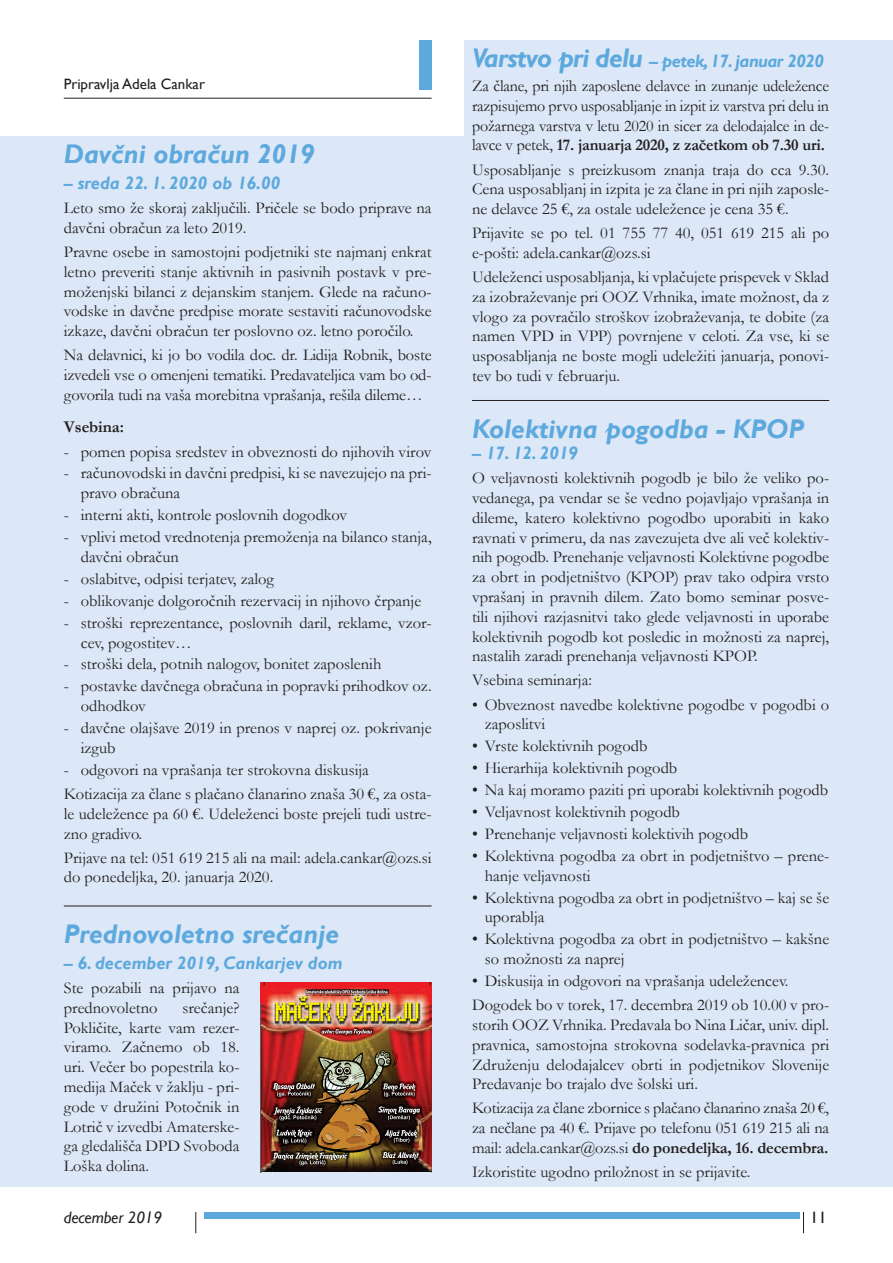
<style>
.page{position:relative;width:893px;height:1263px;background:#fff}
.page>*{position:absolute;margin:0;border:0;box-sizing:border-box;transform-origin:0 0}
.t1{font:italic 700 27px "Gill Sans";color:#5da9dd}
.t2{font:italic 700 18px "Gill Sans";color:#5da9dd}
.t3{font:italic 700 18px "Gill Sans";letter-spacing:-.03em;color:#5da9dd}
.t4{font:16.5px/19.8px "Garamond";color:#231f20}
.t5{font:italic 16.5px "Gill Sans";letter-spacing:-.01em;color:#231f20}
.t6{font:700 16.5px "Garamond";color:#231f20}
.t7{font:16.5px "Gill Sans";color:#231f20}
.t8{font:15px "Gill Sans";color:#231f20}
.s1{font-size:27px}
.s2{font-weight:700}
</style>
<div class="page">
<div style="left:464px;top:40px;width:429px;height:1146px;background:#dce8f7"></div>
<div style="left:0;top:136px;width:464px;height:1050px;background:#dce8f7"></div>
<svg style="left:803px;top:1212px;width:1px;height:21px"></svg>
<div style="left:204px;top:1212px;width:595px;height:6px;background:#5da9dd"></div>
<svg style="left:196px;top:1212px;width:1px;height:21px"></svg>
<hr style="left:64px;top:98px;width:368px;height:1px;background:#231f20">
<div style="left:419px;top:40px;width:13px;height:49px;background:#5da9dd"></div>
<hr style="left:472px;top:400px;width:357px;height:1px;background:#231f20">
<hr style="left:64px;top:906px;width:368px;height:1px;background:#231f20">
<img style="left:261px;top:982px;width:171px;height:190px">
<p class="t8" style="left:64px;top:76px;width:143px">Pripravlja Adela Cankar</p>
<h1 class="t1" style="left:64px;top:138px;width:252px">Davčni obračun 2019</h1>
<p class="t2" style="left:64px;top:173px;width:218px">– sreda 22. 1. 2020 ob 16.00</p>
<p class="t4" style="left:64px;top:198px;width:369px">Leto smo že skoraj zaključili. Pričele se bodo priprave na davčni obračun za leto 2019.</p>
<p class="t4" style="left:64px;top:241px;width:369px;text-align:justify">Pravne osebe in samostojni podjetniki ste najmanj enkrat letno preveriti stanje aktivnih in pasivnih postavk v pre&shy;moženjski bilanci z dejanskim stanjem. Glede na računo&shy;vodske in davčne predpise morate sestaviti računovodske izkaze, davčni obračun ter poslovno oz. letno poročilo.</p>
<p class="t4" style="left:64px;top:345px;width:369px;text-align:justify">Na delavnici, ki jo bo vodila doc. dr. Lidija Robnik, boste izvedeli vse o omenjeni tematiki. Predavateljica vam bo od&shy;govorila tudi na vaša morebitna vprašanja, rešila dileme…</p>
<p class="t6" style="left:64px;top:416px;width:62px">Vsebina:</p>
<p class="t4" style="left:64px;top:441px;width:369px">- pomen popisa sredstev in obveznosti do njihovih virov</p>
<p class="t4" style="left:81px;top:463px;width:352px;text-indent:-17px">- računovodski in davčni predpisi, ki se navezujejo na pri&shy;pravo obračuna</p>
<p class="t4" style="left:64px;top:505px;width:285px">- interni akti, kontrole poslovnih dogodkov</p>
<p class="t4" style="left:81px;top:527px;width:352px;text-indent:-17px">- vplivi metod vrednotenja premoženja na bilanco stanja, davčni obračun</p>
<p class="t4" style="left:64px;top:568px;width:212px">- oslabitve, odpisi terjatev, zalog</p>
<p class="t4" style="left:64px;top:590px;width:359px">- oblikovanje dolgoročnih rezervacij in njihovo črpanje</p>
<p class="t4" style="left:81px;top:612px;width:352px;text-indent:-17px">- stroški reprezentance, poslovnih daril, reklame, vzor&shy;cev, pogostitev…</p>
<p class="t4" style="left:64px;top:654px;width:319px">- stroški dela, potnih nalogov, bonitet zaposlenih</p>
<p class="t4" style="left:81px;top:676px;width:352px;text-indent:-17px">- postavke davčnega obračuna in popravki prihodkov oz. odhodkov</p>
<p class="t4" style="left:81px;top:718px;width:352px;text-indent:-17px">- davčne olajšave 2019 in prenos v naprej oz. pokrivanje izgub</p>
<p class="t4" style="left:64px;top:757px;width:369px;line-height:24px">- odgovori na vprašanja ter strokovna diskusija<br>Kotizacija za člane s plačano članarino znaša 30 €, za osta-</p>
<p class="t4" style="left:64px;top:803px;width:369px">le udeležence pa 60 €. Udeleženci boste prejeli tudi ustre&shy;zno gradivo.</p>
<p class="t4" style="left:64px;top:847px;width:369px">Prijave na tel: 051 619 215 ali na mail: adela.cankar@ozs.si do ponedeljka, 20. januarja 2020.</p>
<h1 class="t1" style="left:64px;top:918px;width:277px">Prednovoletno srečanje</h1>
<p class="t2" style="left:64px;top:952px;width:280px">– 6. december 2019, Cankarjev dom</p>
<p class="t4" style="left:64px;top:977px;width:177px">Ste pozabili na prijavo na prednovoletno</p>
<p class="t4" style="left:64px;top:997px;width:177px;text-align:justify;text-indent:119px">srečanje?<br>Pokličite, karte vam rezer&shy;viramo. Začnemo ob 18. uri. Večer bo popestrila ko&shy;medija Maček v žaklju - pri&shy;gode v družini Potočnik in Lotrič v izvedbi Amaterske&shy;ga gledališča DPD Svoboda Loška dolina.</p>
<p class="t3" style="left:472px;top:50px;width:353px"><span class="s1">Varstvo pri delu</span> – petek, 17. januar 2020</p>
<p class="t4" style="left:472px;top:76px;width:359px;text-align:justify">Za člane, pri njih zaposlene delavce in zunanje udeležence razpisujemo prvo usposabljanje in izpit iz varstva pri delu in požarnega varstva v letu 2020 in sicer za delodajalce in de&shy;lavce v petek, <span class="s2">17. januarja 2020, z začetkom ob 7.30 uri.</span></p>
<p class="t4" style="left:472px;top:159px;width:359px;text-align:justify">Usposabljanje s preizkusom znanja traja do cca 9.30.<br>Cena usposabljanj in izpita je za člane in pri njih zaposle&shy;ne delavce 25 €, za ostale udeležence je cena 35 €.</p>
<p class="t4" style="left:472px;top:223px;width:359px">Prijavite se po tel. 01 755 77 40, 051 619 215 ali po e-pošti: adela.cankar@ozs.si</p>
<p class="t4" style="left:472px;top:267px;width:359px;text-align:justify">Udeleženci usposabljanja, ki vplačujete prispevek v Sklad za izobraževanje pri OOZ Vrhnika, imate možnost, da z vlogo za povračilo stroškov izobraževanja, te dobite (za namen VPD in VPP) povrnjene v celoti. Za vse, ki se usposabljanja ne boste mogli udeležiti januarja, ponovi&shy;tev bo tudi v februarju.</p>
<h1 class="t1" style="left:472px;top:413px;width:334px">Kolektivna pogodba - KPOP</h1>
<p class="t2" style="left:472px;top:443px;width:108px">– 17. 12. 2019</p>
<p class="t4" style="left:472px;top:468px;width:359px;text-align:justify">O veljavnosti kolektivnih pogodb je bilo že veliko po&shy;vedanega, pa vendar se še vedno pojavljajo vprašanja in dileme, katero kolektivno pogodbo uporabiti in kako ravnati v primeru, da nas zavezujeta dve ali več kolektiv&shy;nih pogodb. Prenehanje veljavnosti Kolektivne pogodbe za obrt in podjetništvo (KPOP) prav tako odpira vrsto vprašanj in pravnih dilem. Zato bomo seminar posve&shy;tili njihovi razjasnitvi tako glede veljavnosti in uporabe kolektivnih pogodb kot posledic in možnosti za naprej, nastalih zaradi prenehanja veljavnosti KPOP.</p>
<p class="t4" style="left:472px;top:670px;width:122px">Vsebina seminarja:</p>
<p class="t4" style="left:485px;top:694px;width:346px;text-indent:-13px">• Obveznost navedbe kolektivne pogodbe v pogodbi o zaposlitvi</p>
<p class="t4" style="left:472px;top:736px;width:177px">• Vrste kolektivnih pogodb</p>
<p class="t4" style="left:472px;top:758px;width:207px">• Hierarhija kolektivnih pogodb</p>
<p class="t4" style="left:472px;top:780px;width:358px">• Na kaj moramo paziti pri uporabi kolektivnih pogodb</p>
<p class="t4" style="left:472px;top:801px;width:210px">• Veljavnost kolektivnih pogodb</p>
<p class="t4" style="left:472px;top:823px;width:278px">• Prenehanje veljavnosti kolektivih pogodb</p>
<p class="t4" style="left:485px;top:845px;width:346px;text-indent:-13px">• Kolektivna pogodba za obrt in podjetništvo – prene&shy;hanje veljavnosti</p>
<p class="t4" style="left:485px;top:887px;width:346px;text-indent:-13px">• Kolektivna pogodba za obrt in podjetništvo – kaj se še uporablja</p>
<p class="t4" style="left:485px;top:929px;width:346px;text-indent:-13px">• Kolektivna pogodba za obrt in podjetništvo – kakšne so možnosti za naprej</p>
<p class="t4" style="left:472px;top:968px;width:359px;line-height:24px">• Diskusija in odgovori na vprašanja udeležencev.<br>Dogodek bo v torek, 17. decembra 2019 ob 10.00 v pro-</p>
<p class="t4" style="left:472px;top:1014px;width:359px;text-align:justify">storih OOZ Vrhnika. Predavala bo Nina Ličar, univ. dipl. pravnica, samostojna strokovna sodelavka-pravnica pri Združenju delodajalcev obrti in podjetnikov Slovenije Predavanje bo trajalo dve šolski uri.</p>
<p class="t4" style="left:472px;top:1098px;width:359px;text-align:justify">Kotizacija za člane zbornice s plačano članarino znaša 20 €, za nečlane pa 40 €. Prijave po telefonu 051 619 215 ali na mail: adela.cankar@ozs.si <span class="s2">do ponedeljka, 16. decembra.</span></p>
<p class="t4" style="left:472px;top:1161px;width:280px">Izkoristite ugodno priložnost in se prijavite.</p>
<p class="t5" style="left:64px;top:1208px;width:100px">december 2019</p>
<p class="t7" style="left:810px;top:1208px;width:18px">11</p>
</div>
